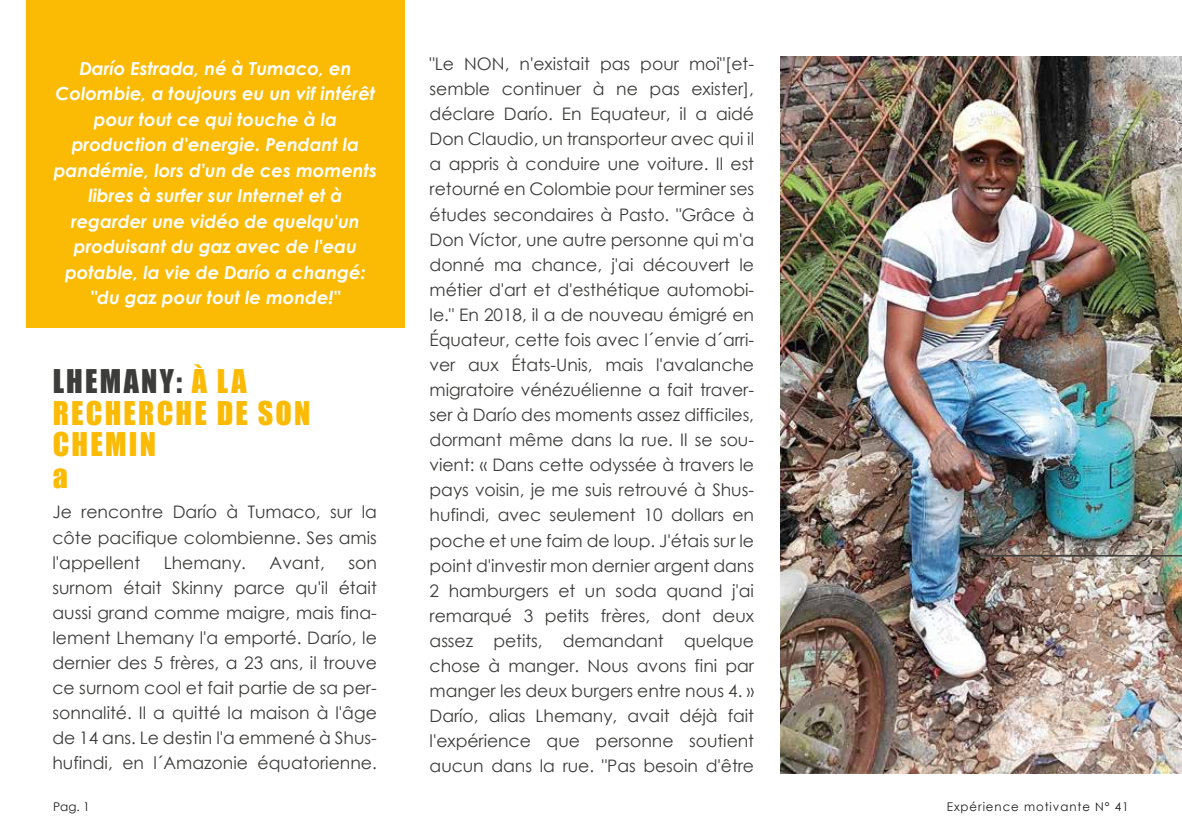
<style>
.page{position:relative;width:1182px;height:831px;background:#fff}
.page>*{position:absolute;margin:0;border:0;box-sizing:border-box;transform-origin:0 0}
.t1{font:30px/31.5px "Impact";letter-spacing:.075em;color:#fbbb05}
.t2{font:italic 700 18px/25.5px "Century Gothic";color:#fff;text-align:center}
.t3{font:17.25px/25px "Century Gothic";color:#3c3c3b;text-align:justify}
.t4{font:12px "Century Gothic";letter-spacing:.08em;color:#1d1d1b}
.s1{color:#3c3c3b}
</style>
<div class="page">
<img style="left:781px;top:57px;width:401px;height:716px">
<div style="left:26px;top:0;width:379px;height:327px;background:#fbbb05"></div>
<hr style="left:969px;top:554px;width:213px;height:2px;background:#3c3c3b">
<p class="t2" style="left:54px;top:54px;width:325px">Darío Estrada, né à Tumaco, en<br>Colombie, a toujours eu un vif intérêt pour tout ce qui touche à la production d'energie. Pendant la pandémie, lors d'un de ces moments libres à surfer sur Internet et à regarder une vidéo de quelqu'un produisant du gaz avec de l'eau potable, la vie de Darío a changé: "du gaz pour tout le monde!"</p>
<h1 class="t1" style="left:53px;top:364px;width:259px"><span class="s1">LHEMANY:</span> À LA<br>RECHERCHE DE SON<br>CHEMIN<br>a</h1>
<p class="t3" style="left:52px;top:499px;width:326px">Je rencontre Darío à Tumaco, sur la côte pacifique colombienne. Ses amis l'appellent</p>
<p class="t3" style="left:164px;top:549px;width:84px">Lhemany.</p>
<p class="t3" style="left:270px;top:549px;width:57px">Avant,</p>
<p class="t3" style="left:52px;top:549px;width:326px;text-indent:296px">son surnom était Skinny parce qu'il était aussi grand comme maigre, mais fina&shy;lement Lhemany l'a emporté. Darío, le dernier des 5 frères, a 23 ans, il trouve ce surnom cool et fait partie de sa per&shy;sonnalité. Il a quitté la maison à l'âge de 14 ans. Le destin l'a emmené à Shus&shy;hufindi, en l´Amazonie équatorienne.</p>
<p class="t3" style="left:430px;top:51px;width:326px">"Le NON, n'existait pas pour moi"[et&shy;semble continuer à ne pas exister], déclare Darío. En Equateur, il a aidé Don Claudio, un transporteur avec qui il a appris à conduire une voiture. Il est retourné en Colombie pour terminer ses études secondaires à Pasto. "Grâce à Don Víctor, une autre personne qui m'a donné ma chance, j'ai découvert le métier d'art et d'esthétique automobi&shy;le." En 2018, il a de nouveau émigré en Équateur, cette fois avec l´envie d´arri&shy;ver aux États-Unis, mais l'avalanche migratoire vénézuélienne a fait traver&shy;ser à Darío des moments assez difficiles, dormant même dans la rue. Il se sou&shy;vient: « Dans cette odyssée à travers le pays voisin, je me suis retrouvé à Shus&shy;hufindi, avec seulement 10 dollars en poche et une faim de loup. J'étais sur le point d'investir mon dernier argent dans 2 hamburgers et un soda quand j'ai remarqué 3 petits frères, dont deux assez petits, demandant quelque chose à manger. Nous avons fini par manger les deux burgers entre nous 4. » Darío, alias Lhemany, avait déjà fait l'expérience que personne soutient aucun dans la rue. "Pas besoin d'être</p>
<p class="t4" style="left:53px;top:797px;width:38px">Pag. 1</p>
<p class="t4" style="left:947px;top:797px;width:183px">Expérience motivante N° 41</p>
</div>
